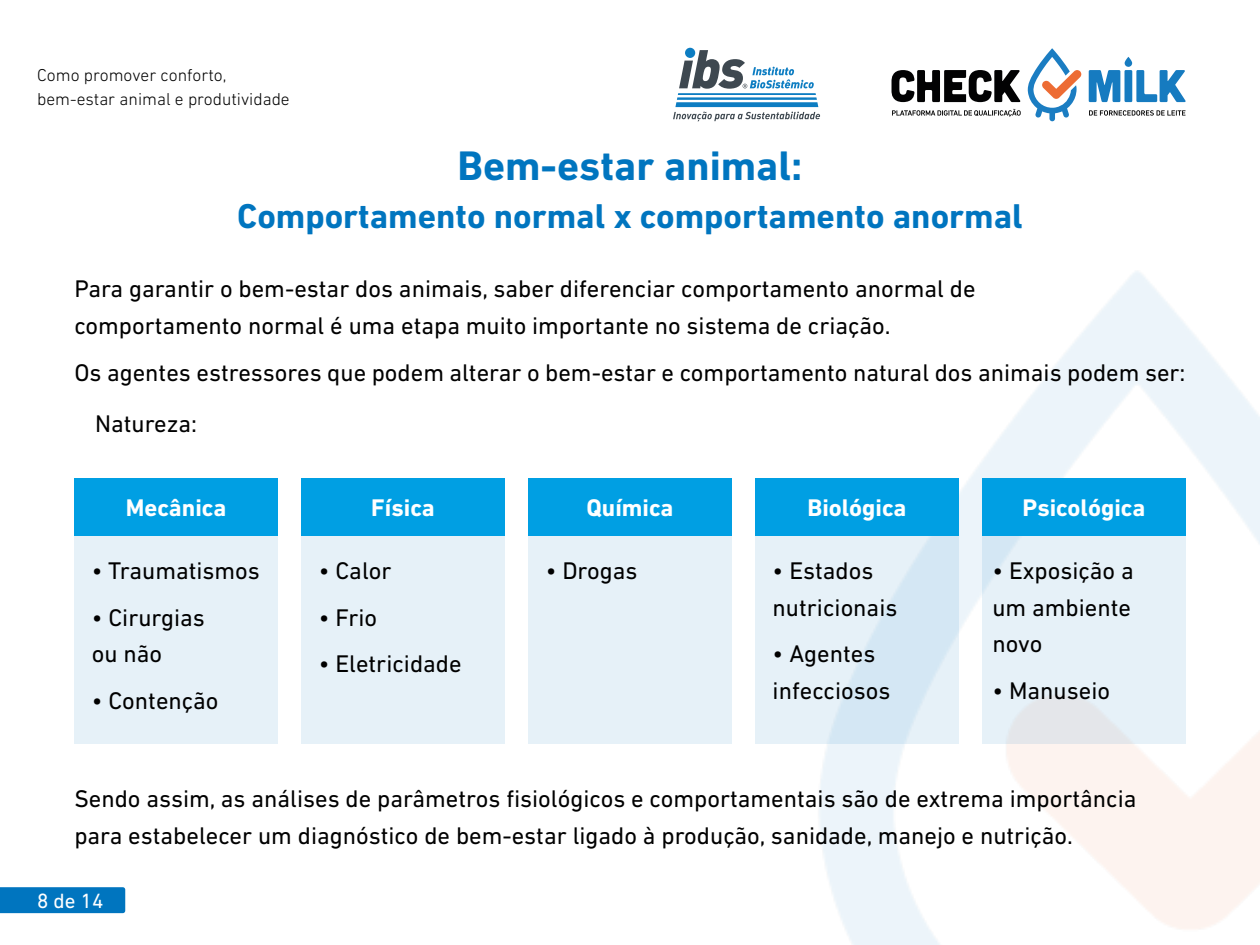
<style>
.page{position:relative;width:1260px;height:945px;background:#fff}
.page>*{position:absolute;margin:0;border:0;box-sizing:border-box;transform-origin:0 0}
.t1{font:700 42px "DIN Next LT Pro";color:#0075bf}
.t2{font:700 35px "DIN Next LT Pro";color:#0075bf}
.t3{font:24.5px/36.8px "DIN Next LT Pro";color:#000}
.t4{font:700 24.5px "DIN Next LT Pro";color:#fff}
.t5{font:21px "DIN Next LT Pro";color:#fff}
.t6{font:300 17.5px/24px "DIN Next LT Pro";color:#000}
</style>
<div class="page">
<img style="left:755px;top:271px;width:505px;height:674px">
<svg style="left:1027px;top:48px;width:54px;height:73px"></svg>
<svg style="left:892px;top:70px;width:129px;height:32px"></svg>
<svg style="left:1089px;top:57px;width:97px;height:45px"></svg>
<svg style="left:892px;top:109px;width:129px;height:8px"></svg>
<svg style="left:1089px;top:110px;width:96px;height:6px"></svg>
<div style="left:982px;top:479px;width:204px;height:265px;background:linear-gradient(to right,#e4eef5,#e7f1f8)"></div>
<div style="left:74px;top:479px;width:204px;height:265px;background:#e6f1f8"></div>
<div style="left:301px;top:479px;width:204px;height:265px;background:#e6f1f8"></div>
<div style="left:528px;top:479px;width:204px;height:265px;background:#e6f1f8"></div>
<div style="left:755px;top:479px;width:204px;height:265px;background:linear-gradient(to right,#e8f2f9,#d7e9f5)"></div>
<div style="left:74px;top:479px;width:204px;height:57px;background:#009fe3"></div>
<div style="left:755px;top:479px;width:204px;height:57px;background:#009fe3"></div>
<div style="left:301px;top:479px;width:204px;height:57px;background:#009fe3"></div>
<div style="left:982px;top:479px;width:204px;height:57px;background:#009fe3"></div>
<div style="left:528px;top:479px;width:204px;height:57px;background:#009fe3"></div>
<div style="left:0;top:887px;width:125px;height:26px;background:#0075bf"></div>
<hr style="left:677px;top:97px;width:140px;height:3px;background:#0d7dc2">
<hr style="left:678px;top:93px;width:138px;height:2px;background:#0d7dc2">
<svg style="left:673px;top:102px;width:147px;height:19px"></svg>
<svg style="left:685px;top:48px;width:10px;height:10px"></svg>
<svg style="left:679px;top:50px;width:135px;height:39px"></svg>
<p class="t6" style="left:37px;top:63px;width:254px">Como promover conforto, bem-estar animal e produtividade</p>
<h1 class="t1" style="left:457px;top:141px;width:347px">Bem-estar animal:</h1>
<h2 class="t2" style="left:237px;top:196px;width:787px">Comportamento normal x comportamento anormal</h2>
<p class="t3" style="left:74px;top:270px;width:903px">Para garantir o bem-estar dos animais, saber diferenciar comportamento anormal de comportamento normal é uma etapa muito importante no sistema de criação.</p>
<p class="t3" style="left:74px;top:354px;width:1113px">Os agentes estressores que podem alterar o bem-estar e comportamento natural dos animais podem ser:</p>
<p class="t3" style="left:95px;top:405px;width:104px">Natureza:</p>
<p class="t4" style="left:126px;top:493px;width:102px">Mecânica</p>
<p class="t4" style="left:371px;top:493px;width:65px">Física</p>
<p class="t4" style="left:586px;top:493px;width:88px">Química</p>
<p class="t4" style="left:807px;top:493px;width:101px">Biológica</p>
<p class="t4" style="left:1023px;top:493px;width:124px">Psicológica</p>
<p class="t3" style="left:92px;top:552px;width:170px">• Traumatismos</p>
<p class="t3" style="left:92px;top:599px;width:115px">• Cirurgias ou não</p>
<p class="t3" style="left:92px;top:682px;width:128px">• Contenção</p>
<p class="t3" style="left:319px;top:552px;width:74px">• Calor</p>
<p class="t3" style="left:319px;top:599px;width:60px">• Frio</p>
<p class="t3" style="left:319px;top:645px;width:144px">• Eletricidade</p>
<p class="t3" style="left:546px;top:552px;width:93px">• Drogas</p>
<p class="t3" style="left:773px;top:552px;width:126px">• Estados nutricionais</p>
<p class="t3" style="left:773px;top:635px;width:119px">• Agentes infecciosos</p>
<p class="t3" style="left:992px;top:552px;width:143px;text-align:justify">• Exposição a um ambiente novo</p>
<p class="t3" style="left:992px;top:672px;width:119px">• Manuseio</p>
<p class="t3" style="left:74px;top:780px;width:1064px">Sendo assim, as análises de parâmetros fisiológicos e comportamentais são de extrema importância para estabelecer um diagnóstico de bem-estar ligado à produção, sanidade, manejo e nutrição.</p>
<p class="t5" style="left:37px;top:889px;width:68px">8 de 14</p>
</div>
